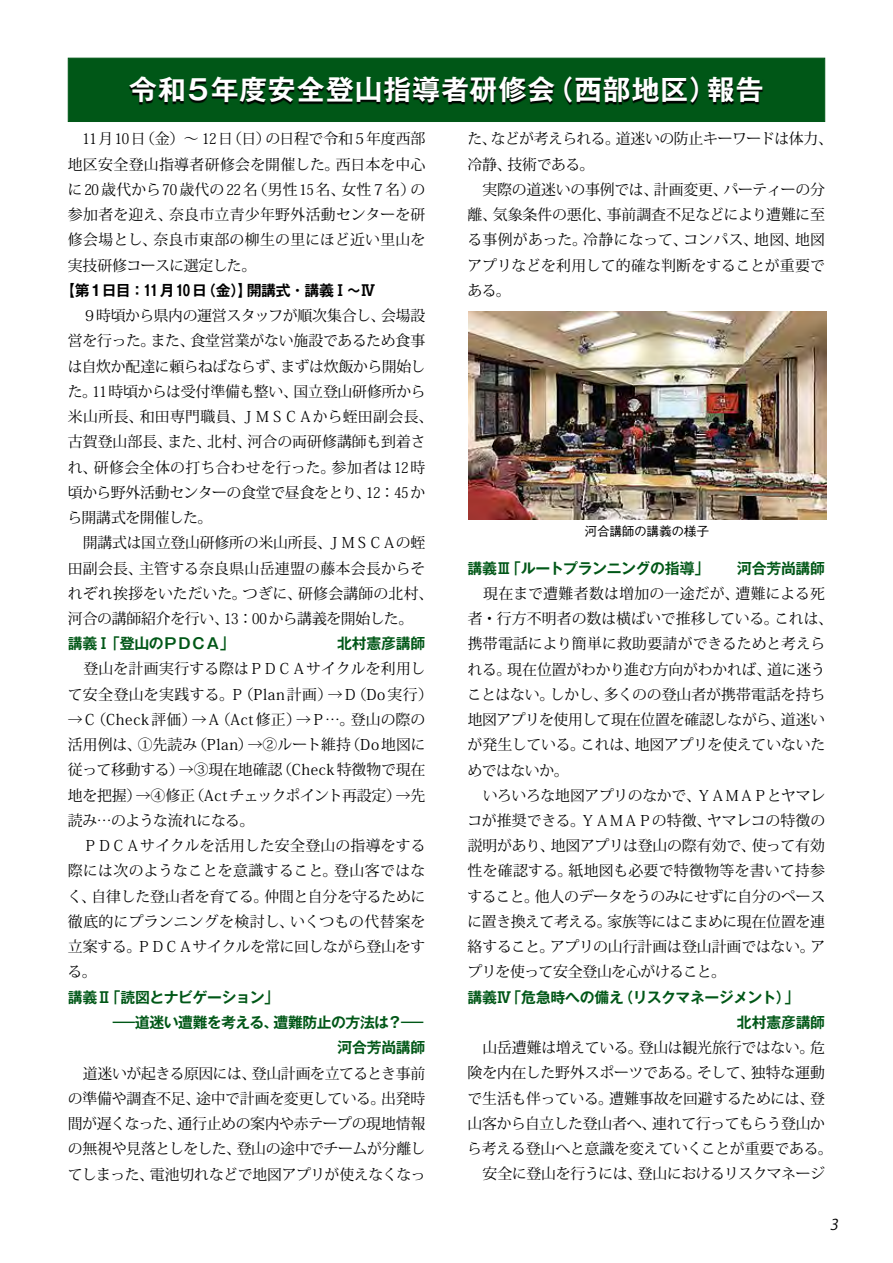
<style>
.page{position:relative;width:893px;height:1263px;background:#fff}
.page>*{position:absolute;margin:0;border:0;box-sizing:border-box;transform-origin:0 0}
.t1{font:700 27.6px "Gothic MB101 Pro De";letter-spacing:.04em;color:#fff}
.t2{font:14.85px/25.2px "Koz Min Pro";letter-spacing:-.015em;color:#000}
.t3{font:700 14.85px/25.2px "Gothic MB101 Pro De";letter-spacing:-.025em;color:#005717}
.t4{font:14.85px/25.2px "Koz Min Pro";letter-spacing:.015em;color:#000}
.t5{font:700 14.85px "Gothic MB101 Pro De";letter-spacing:-.02em;color:#000}
.t6{font:700 14.85px "Gothic MB101 Pro De";letter-spacing:-.025em;color:#005717;scale:1.5 1}
.t7{font:700 14.85px "Gothic MB101 Pro De";letter-spacing:-.05em;color:#005717}
.t8{font:italic 14.85px "Koz Go Pro";color:#000}
.t9{font:500 12.75px "Gothic BBB Pro";letter-spacing:-.02em;color:#000}
</style>
<div class="page">
<div style="left:68px;top:58px;width:757px;height:64px;background:#005717;border:1px solid #005717"></div>
<div style="left:128px;top:77px;width:635px;height:28px;background:#000;opacity:.95"></div>
<img style="left:469px;top:311px;width:357px;height:209px">
<h1 class="t1" style="left:129px;top:67px;width:636px">令和５年度安全登山指導者研修会（西部地区）報告</h1>
<p class="t2" style="left:68px;top:126px;width:359px;text-align:justify;text-indent:15px">１１ 月１０ 日（金）～１２ 日（日）の日程で令和５年度西部地区安全登山指導者研修会を開催した。西日本を中心に２０ 歳代から７０歳代の２２ 名（男性１５名、女性７名）の参加者を迎え、奈良市立青少年野外活動センターを研修会場とし、奈良市東部の柳生の里にほど近い里山を実技研修コースに選定した。</p>
<p class="t5" style="left:60px;top:278px;width:317px">【第１日目：１１月１０日（金）】開講式・講義Ⅰ～Ⅳ</p>
<p class="t2" style="left:67px;top:302px;width:367px">　９時頃から県内の運営スタッフが順次集合し、会場設営を行った。また、食堂営業がない施設であるため食事は自炊か配達に頼らねばならず、まずは炊飯から開始した。１１ 時頃からは受付準備も整い、国立登山研修所から米山所長、和田専門職員、ＪＭＳＣＡから蛭田副会長、古賀登山部長、また、北村、河合の両研修講師も到着され、研修会全体の打ち合わせを行った。参加者は１２ 時頃から野外活動センターの食堂で昼食をとり、１２ ：４５から開講式を開催した。<br>　開講式は国立登山研修所の米山所長、ＪＭＳＣＡの蛭田副会長、主管する奈良県山岳連盟の藤本会長からそれぞれ挨拶をいただいた。つぎに、研修会講師の北村、河合の講師紹介を行い、１３ ：００ から講義を開始した。</p>
<p class="t7" style="left:68px;top:631px;width:168px">講義Ⅰ「登山のＰＤＣＡ」</p>
<p class="t3" style="left:337px;top:629px;width:90px">北村憲彦講師</p>
<p class="t4" style="left:68px;top:656px;width:367px">　登山を計画実行する際はＰＤＣＡサイクルを利用して安全登山を実践する。Ｐ（Plan 計画）→Ｄ（Do 実行）</p>
<p class="t2" style="left:67px;top:706px;width:360px">→Ｃ（Check 評価）→Ａ（Act 修正）→Ｐ…。登山の際の活用例は、①先読み（Plan）→②ルート維持（Do 地図に従って移動する）→③現在地確認（Check 特徴物で現在地を把握）→④修正（Actチェックポイント再設定）→先読み…のような流れになる。<br>　ＰＤＣＡサイクルを活用した安全登山の指導をする際には次のようなことを意識すること。登山客ではなく、自律した登山者を育てる。仲間と自分を守るために徹底的にプランニングを検討し、いくつもの代替案を立案する。ＰＤＣＡサイクルを常に回しながら登山をする。</p>
<p class="t3" style="left:68px;top:982px;width:213px">講義Ⅱ「読図とナビゲーション」</p>
<p class="t6" style="left:68px;top:1010px;width:238px">　　―道迷い遭難を考える、遭難防止の方法は？―</p>
<p class="t3" style="left:337px;top:1033px;width:89px">河合芳尚講師</p>
<p class="t2" style="left:68px;top:1060px;width:359px;text-align:justify">　道迷いが起きる原因には、登山計画を立てるとき事前の準備や調査不足、途中で計画を変更している。出発時間が遅くなった、通行止めの案内や赤テープの現地情報の無視や見落としをした、登山の途中でチームが分離してしまった、電池切れなどで地図アプリが使えなくなっ</p>
<p class="t2" style="left:467px;top:126px;width:367px">た、などが考えられる。道迷いの防止キーワードは体力、冷静、技術である。<br>　実際の道迷いの事例では、計画変更、パーティーの分離、気象条件の悪化、事前調査不足などにより遭難に至る事例があった。冷静になって、コンパス、地図、地図アプリなどを利用して的確な判断をすることが重要である。</p>
<p class="t9" style="left:584px;top:521px;width:126px">河合講師の講義の様子</p>
<p class="t3" style="left:468px;top:553px;width:243px">講義Ⅲ「ルートプランニングの指導」</p>
<p class="t3" style="left:737px;top:553px;width:89px">河合芳尚講師</p>
<p class="t2" style="left:467px;top:580px;width:367px">　現在まで遭難者数は増加の一途だが、遭難による死者・行方不明者の数は横ばいで推移している。これは、携帯電話により簡単に救助要請ができるためと考えられる。現在位置がわかり進む方向がわかれば、道に迷うことはない。しかし、多くのの登山者が携帯電話を持ち地図アプリを使用して現在位置を確認しながら、道迷いが発生している。これは、地図アプリを使えていないためではないか。<br>　いろいろな地図アプリのなかで、ＹＡＭＡＰとヤマレコが推奨できる。ＹＡＭＡＰの特徴、ヤマレコの特徴の説明があり、地図アプリは登山の際有効で、使って有効性を確認する。紙地図も必要で特徴物等を書いて持参すること。他人のデータをうのみにせずに自分のペースに置き換えて考える。家族等にはこまめに現在位置を連絡すること。アプリの山行計画は登山計画ではない。アプリを使って安全登山を心がけること。</p>
<p class="t3" style="left:737px;top:982px;width:90px;text-indent:-269px">講義Ⅳ「危急時への備え（リスクマネージメント）」　<br>北村憲彦講師</p>
<p class="t2" style="left:467px;top:1034px;width:367px">　山岳遭難は増えている。登山は観光旅行ではない。危険を内在した野外スポーツである。そして、独特な運動で生活も伴っている。遭難事故を回避するためには、登山客から自立した登山者へ、連れて行ってもらう登山から考える登山へと意識を変えていくことが重要である。　安全に登山を行うには、登山におけるリスクマネージ</p>
<p class="t8" style="left:830px;top:1214px;width:13px">3</p>
</div>
